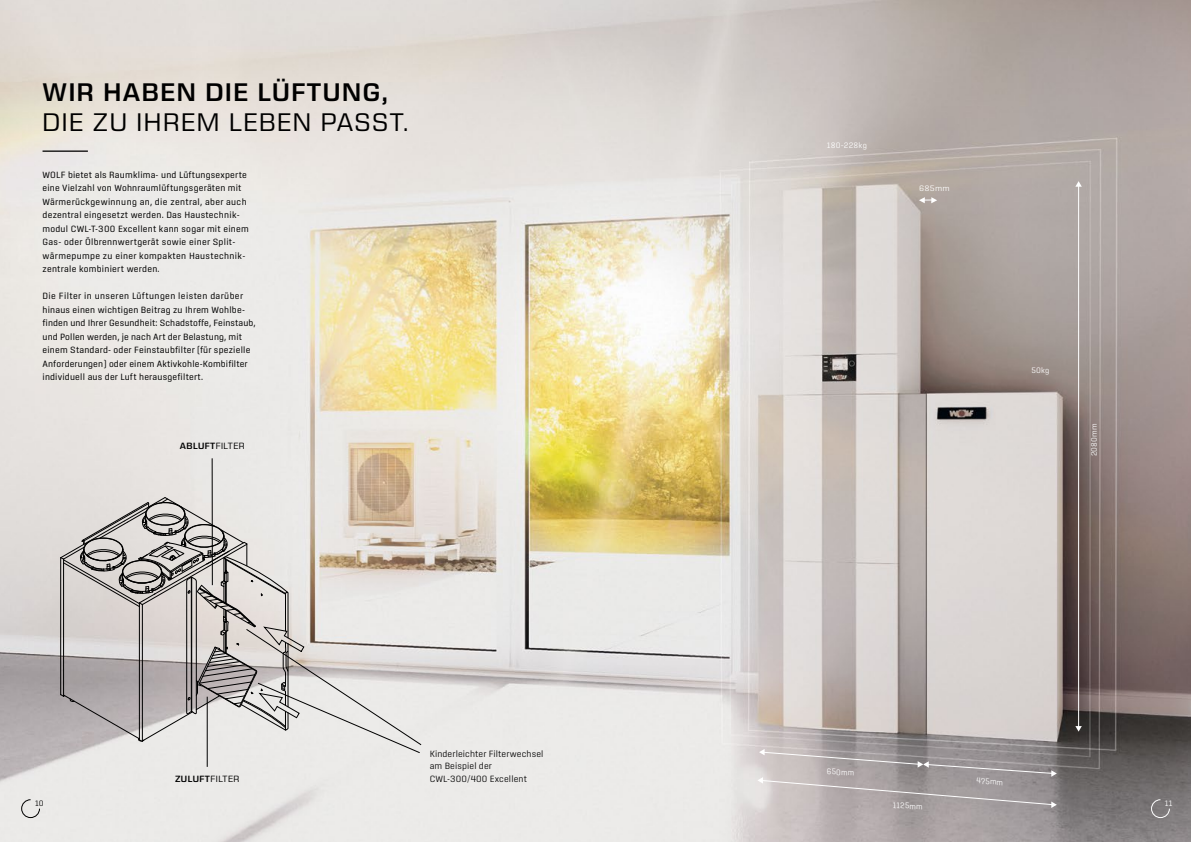
<style>
.page{position:relative;width:1191px;height:842px;background:#fff}
.page>*{position:absolute;margin:0;border:0;box-sizing:border-box;transform-origin:0 0}
.t1{font:26px "Eurostile Next LT Pro";letter-spacing:.06em;color:#000}
.t2{font:600 26px "Eurostile Next LT Pro";letter-spacing:.06em;color:#000}
.t3{font:9.2px/13.5px "Center";letter-spacing:.02em;color:#000}
.t4{font:300 9.2px/12.5px "Center";letter-spacing:.01em;color:#000}
.t5{font:600 9.2px "Eurostile Next LT Pro";letter-spacing:.05em;color:#000}
.t6{font:300 8.3px "Center";color:#fff;scale:.94 1}
.t7{font:300 8px "Center";letter-spacing:.02em;color:#fff}
.t8{font:300 8px "Center";letter-spacing:.02em;color:#fff;scale:1.08 1}
.t9{font:300 8px "Center";color:#000}
.s1{font-weight:400}
</style>
<div class="page">
<img style="left:0;top:0;width:1191px;height:842px">
<hr style="left:43px;top:151px;width:45px;height:1px;background:#000">
<hr style="left:1078px;top:184px;width:1px;height:545px;background:#fff">
<svg style="left:1075px;top:726px;width:6px;height:6px"></svg>
<svg style="left:1075px;top:181px;width:6px;height:6px"></svg>
<svg style="left:919px;top:197px;width:18px;height:6px"></svg>
<svg style="left:757px;top:749px;width:299px;height:59px;background:#aba5a5"></svg>
<hr style="left:212px;top:458px;width:1px;height:127px;background:#000">
<hr style="left:207px;top:697px;width:1px;height:70px;background:#000">
<svg style="left:60px;top:497px;width:362px;height:257px;background:#cdc8c5"></svg>
<svg style="left:1151px;top:799px;width:18px;height:19px"></svg>
<svg style="left:21px;top:799px;width:19px;height:19px"></svg>
<h1 class="t2" style="left:43px;top:78px;width:347px">WIR HABEN DIE LÜFTUNG,</h1>
<h1 class="t1" style="left:43px;top:108px;width:367px">DIE ZU IHREM LEBEN PASST.</h1>
<p class="t3" style="left:43px;top:168px;width:208px">WOLF bietet als Raumklima- und Lüftungsexperte eine Vielzahl von Wohnraumlüftungsgeräten mit Wärmerückgewinnung an, die zentral, aber auch dezentral eingesetzt werden. Das Haustechnik&shy;modul CWL-T-300 Excellent kann sogar mit einem Gas- oder Ölbrennwertgerät sowie einer Split&shy;wärmepumpe zu einer kompakten Haustechnik&shy;zentrale kombiniert werden.</p>
<p class="t3" style="left:43px;top:289px;width:214px">Die Filter in unseren Lüftungen leisten darüber hinaus einen wichtigen Beitrag zu Ihrem Wohlbe&shy;finden und Ihrer Gesundheit: Schadstoffe, Feinstaub, und Pollen werden, je nach Art der Belastung, mit einem Standard- oder Feinstaubfilter (für spezielle Anforderungen) oder einem Aktivkohle-Kombifilter individuell aus der Luft herausgefiltert.</p>
<p class="t5" style="left:180px;top:441px;width:66px">ABLUFT<span class="s1">FILTER</span></p>
<p class="t5" style="left:175px;top:774px;width:66px">ZULUFT<span class="s1">FILTER</span></p>
<p class="t4" style="left:430px;top:747px;width:115px">Kinderleichter Filterwechsel am Beispiel der<br>CWL-300/400 Excellent</p>
<p class="t7" style="left:827px;top:141px;width:41px">180–228kg</p>
<p class="t8" style="left:919px;top:184px;width:30px">685mm</p>
<p class="t7" style="left:1031px;top:365px;width:20px">50kg</p>
<p class="t7" style="left:1089px;top:456px;width:35px;rotate:-90deg">2080mm</p>
<p class="t6" style="left:827px;top:766px;width:31px;rotate:4deg">650mm</p>
<p class="t6" style="left:977px;top:776px;width:30px;rotate:4deg">475mm</p>
<p class="t9" style="left:35px;top:798px;width:10px">10</p>
<p class="t7" style="left:1164px;top:798px;width:9px">11</p>
<p class="t6" style="left:893px;top:800px;width:33px;rotate:4deg">1125mm</p>
</div>
